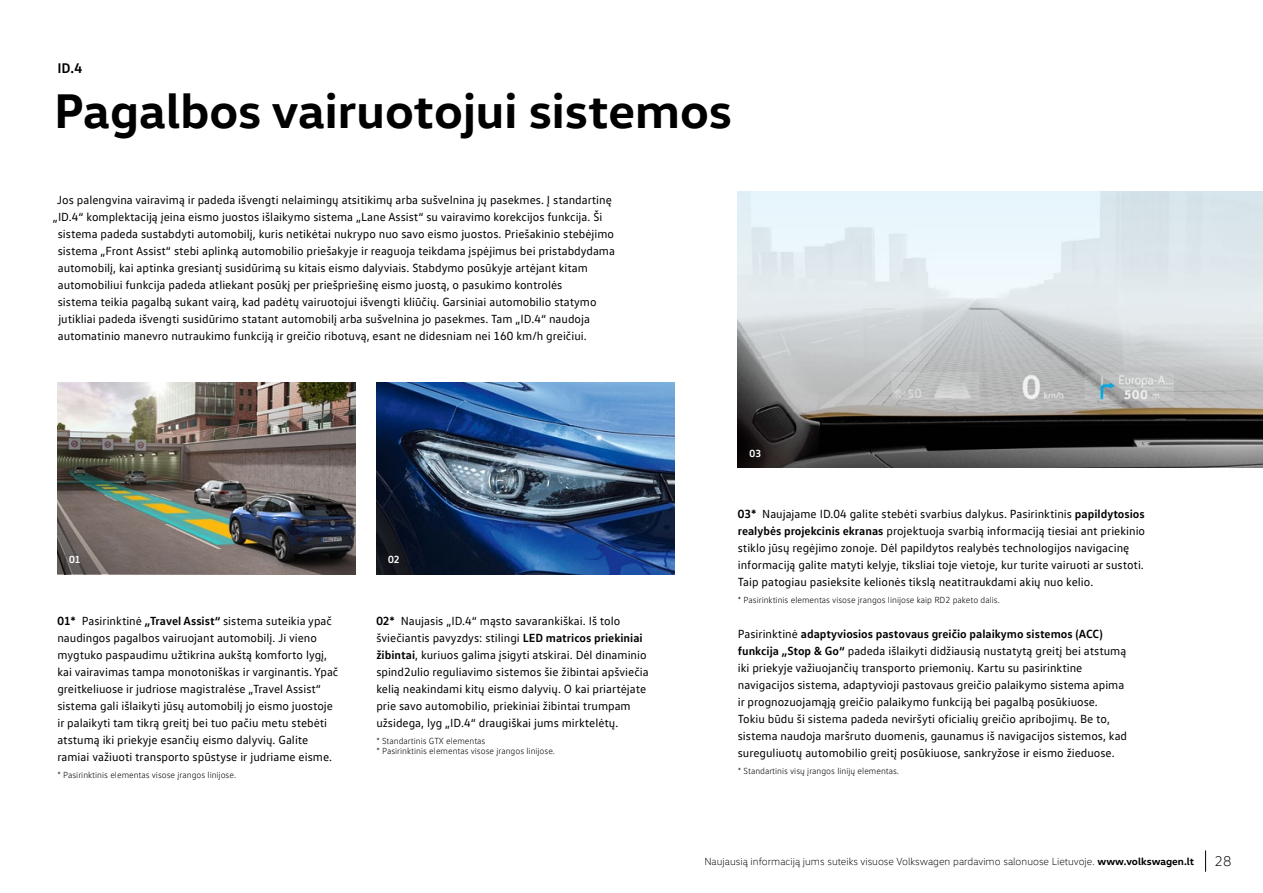
<style>
.page{position:relative;width:1263px;height:893px;background:#fff}
.page>*{position:absolute;margin:0;border:0;box-sizing:border-box;transform-origin:0 0}
.Virsraksts_L{font:700 49.5px "VW Head";color:#000}
.Virsraksts_M{font:700 14.25px "VW Text";color:#000}
.t1{font:300 14.25px "VW Head";color:#000}
.pamats_nelīdzens_4mm{font:12px/17px "VW Text";color:#000}
.t2{font:300 10.5px "VW Head";color:#000}
.cena_M{font:700 10.5px "VW Text";color:#fff}
.atruna{font:300 9px/10.6px "VW Text";color:#000}
.s1{font-weight:700}
</style>
<div class="page">
<svg style="left:1205px;top:850px;width:1px;height:22px"></svg>
<img style="left:57px;top:383px;width:295px;height:191px">
<svg style="left:738px;top:191px;width:525px;height:277px;background:#b2b7b9"></svg>
<img style="left:376px;top:383px;width:298px;height:191px">
<p class="Virsraksts_M" style="left:57px;top:59px;width:26px">ID.4</p>
<p class="Virsraksts_L" style="left:54px;top:78px;width:679px">Pagalbos vairuotojui sistemos</p>
<p class="pamats_nelīdzens_4mm" style="left:57px;top:191px;width:556px">Jos palengvina vairavimą ir padeda išvengti nelaimingų atsitikimų arba sušvelnina jų pasekmes. Į standartinę</p>
<p class="pamats_nelīdzens_4mm" style="left:53px;top:208px;width:551px">„ID.4“ komplektaciją įeina eismo juostos išlaikymo sistema „Lane Assist“ su vairavimo korekcijos funkcija. Ši</p>
<p class="pamats_nelīdzens_4mm" style="left:58px;top:225px;width:558px">sistema padeda sustabdyti automobilį, kuris netikėtai nukrypo nuo savo eismo juostos. Priešakinio stebėjimo</p>
<p class="pamats_nelīdzens_4mm" style="left:58px;top:242px;width:559px">sistema „Front Assist“ stebi aplinką automobilio priešakyje ir reaguoja teikdama įspėjimus bei pristabdydama</p>
<p class="pamats_nelīdzens_4mm" style="left:58px;top:259px;width:532px">automobilį, kai aptinka gresiantį susidūrimą su kitais eismo dalyviais. Stabdymo posūkyje artėjant kitam</p>
<p class="pamats_nelīdzens_4mm" style="left:58px;top:276px;width:506px">automobiliui funkcija padeda atliekant posūkį per priešpriešinę eismo juostą, o pasukimo kontrolės</p>
<p class="pamats_nelīdzens_4mm" style="left:58px;top:293px;width:540px">sistema teikia pagalbą sukant vairą, kad padėtų vairuotojui išvengti kliūčių. Garsiniai automobilio statymo</p>
<p class="pamats_nelīdzens_4mm" style="left:58px;top:310px;width:533px">jutikliai padeda išvengti susidūrimo statant automobilį arba sušvelnina jo pasekmes. Tam „ID.4“ naudoja</p>
<p class="pamats_nelīdzens_4mm" style="left:58px;top:327px;width:530px">automatinio manevro nutraukimo funkciją ir greičio ribotuvą, esant ne didesniam nei 160 km/h greičiui.</p>
<p class="cena_M" style="left:69px;top:553px;width:13px">01</p>
<p class="pamats_nelīdzens_4mm" style="left:57px;top:612px;width:283px"><span class="s1">01*</span> Pasirinktinė <span class="s1">„Travel Assist“</span> sistema suteikia ypač naudingos pagalbos vairuojant automobilį. Ji vieno mygtuko paspaudimu užtikrina aukštą komforto lygį, kai vairavimas tampa monotoniškas ir varginantis. Ypač greitkeliuose ir judriose magistralėse „Travel Assist“ sistema gali išlaikyti jūsų automobilį jo eismo juostoje ir palaikyti tam tikrą greitį bei tuo pačiu metu stebėti atstumą iki priekyje esančių eismo dalyvių. Galite ramiai važiuoti transporto spūstyse ir judriame eisme.</p>
<p class="atruna" style="left:57px;top:769px;width:180px">* Pasirinktinis elementas visose įrangos linijose.</p>
<p class="cena_M" style="left:388px;top:553px;width:13px">02</p>
<p class="pamats_nelīdzens_4mm" style="left:376px;top:612px;width:274px"><span class="s1">02*</span> Naujasis „ID.4“ mąsto savarankiškai. Iš tolo šviečiantis pavyzdys: stilingi <span class="s1">LED matricos priekiniai žibintai</span>, kuriuos galima įsigyti atskirai. Dėl dinaminio spind2ulio reguliavimo sistemos šie žibintai apšviečia kelią neakindami kitų eismo dalyvių. O kai priartėjate prie savo automobilio, priekiniai žibintai trumpam užsidega, lyg „ID.4“ draugiškai jums mirktelėtų.</p>
<p class="atruna" style="left:376px;top:735px;width:180px">* Standartinis GTX elementas<br>* Pasirinktinis elementas visose įrangos linijose.</p>
<p class="cena_M" style="left:749px;top:447px;width:13px">03</p>
<p class="pamats_nelīdzens_4mm" style="left:738px;top:505px;width:409px"><span class="s1">03*</span> Naujajame ID.04 galite stebėti svarbius dalykus. Pasirinktinis <span class="s1">papildytosios realybės projekcinis ekranas</span> projektuoja svarbią informaciją tiesiai ant priekinio stiklo jūsų regėjimo zonoje. Dėl papildytos realybės technologijos navigacinę informaciją galite matyti kelyje, tiksliai toje vietoje, kur turite vairuoti ar sustoti.<br>Taip patogiau pasieksite kelionės tikslą neatitraukdami akių nuo kelio.</p>
<p class="atruna" style="left:738px;top:595px;width:264px">* Pasirinktinis elementas visose įrangos linijose kaip RD2 paketo dalis.</p>
<p class="pamats_nelīdzens_4mm" style="left:738px;top:625px;width:391px">Pasirinktinė <span class="s1">adaptyviosios pastovaus greičio palaikymo sistemos (ACC) funkcija „Stop &amp; Go“</span> padeda išlaikyti didžiausią nustatytą greitį bei atstumą iki priekyje važiuojančių transporto priemonių. Kartu su pasirinktine navigacijos sistema, adaptyvioji pastovaus greičio palaikymo sistema apima ir prognozuojamąją greičio palaikymo funkciją bei pagalbą posūkiuose.<br>Tokiu būdu ši sistema padeda neviršyti oficialių greičio apribojimų. Be to, sistema naudoja maršruto duomenis, gaunamus iš navigacijos sistemos, kad sureguliuotų automobilio greitį posūkiuose, sankryžose ir eismo žieduose.</p>
<p class="atruna" style="left:738px;top:765px;width:163px">* Standartinis visų įrangos linijų elementas.</p>
<p class="t2" style="left:704px;top:855px;width:491px">Naujausią informaciją jums suteiks visuose Volkswagen pardavimo salonuose Lietuvoje. <span class="s1">www.volkswagen.lt</span></p>
<p class="t1" style="left:1214px;top:853px;width:18px">28</p>
</div>
